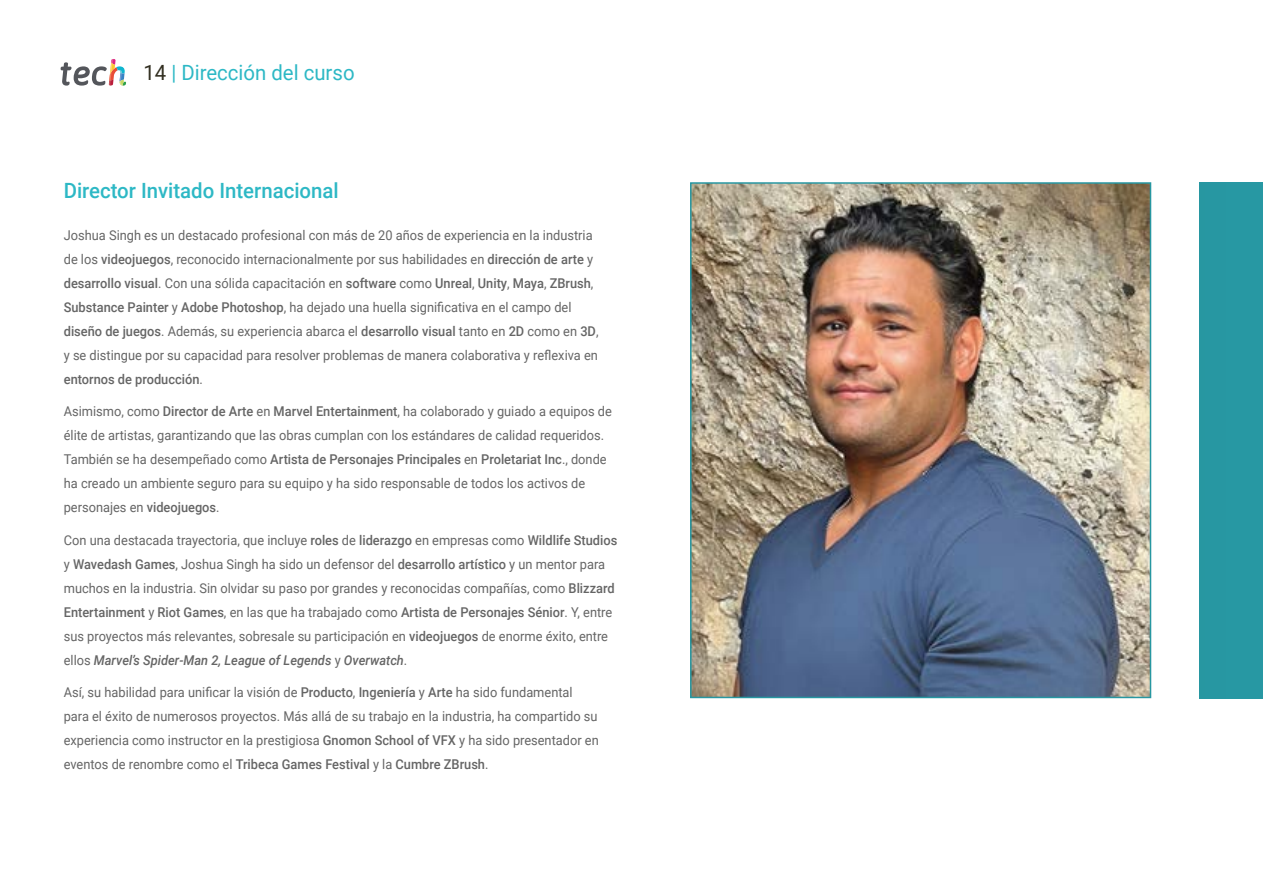
<style>
.page{position:relative;width:1263px;height:893px;background:#fff}
.page>*{position:absolute;margin:0;border:0;box-sizing:border-box;transform-origin:0 0}
.t1{font:500 21px "Roboto";color:#2db8c5}
.t2{font:21px "Roboto";color:#2db8c5}
.t3{font:13.5px/24px "Roboto";color:#656565;scale:.95 1}
.s1{color:#312e20}
.s2{font-weight:500}
.s3{font-weight:500;font-style:italic}
</style>
<div class="page">
<div style="left:1199px;top:182px;width:64px;height:516px;background:#2798a3"></div>
<img style="left:693px;top:185px;width:455px;height:510px">
<div style="left:690px;top:182px;width:461px;height:516px;border:2px solid #2797a1"></div>
<svg style="left:61px;top:59px;width:65px;height:27px"></svg>
<h1 class="t2" style="left:144px;top:57px;width:213px"><span class="s1">14</span> | Dirección del curso</h1>
<h1 class="t1" style="left:64px;top:176px;width:276px">Director Invitado Internacional</h1>
<p class="t3" style="left:64px;top:222px;width:564px">Joshua Singh es un destacado profesional con más de 20 años de experiencia en la industria de los <span class="s2">videojuegos</span>, reconocido internacionalmente por sus habilidades en <span class="s2">dirección de arte</span> y <span class="s2">desarrollo visual</span>. Con una sólida capacitación en <span class="s2">software</span> como <span class="s2">Unreal</span>, <span class="s2">Unity</span>, <span class="s2">Maya</span>, <span class="s2">ZBrush</span>, <span class="s2">Substance Painter</span> y <span class="s2">Adobe Photoshop</span>, ha dejado una huella significativa en el campo del <span class="s2">diseño de juegos</span>. Además, su experiencia abarca el <span class="s2">desarrollo visual</span> tanto en <span class="s2">2D</span> como en <span class="s2">3D</span>, y se distingue por su capacidad para resolver problemas de manera colaborativa y reflexiva en <span class="s2">entornos de producción</span>.</p>
<p class="t3" style="left:64px;top:399px;width:578px">Asimismo, como <span class="s2">Director de Arte</span> en <span class="s2">Marvel Entertainment</span>, ha colaborado y guiado a equipos de élite de artistas, garantizando que las obras cumplan con los estándares de calidad requeridos.<br>También se ha desempeñado como <span class="s2">Artista de Personajes Principales</span> en <span class="s2">Proletariat Inc</span>., donde ha creado un ambiente seguro para su equipo y ha sido responsable de todos los activos de personajes en <span class="s2">videojuegos</span>.</p>
<p class="t3" style="left:64px;top:527px;width:584px">Con una destacada trayectoria, que incluye <span class="s2">roles</span> de <span class="s2">liderazgo</span> en empresas como <span class="s2">Wildlife Studios </span>y <span class="s2">Wavedash Games</span>, Joshua Singh ha sido un defensor del <span class="s2">desarrollo artístico</span> y un mentor para muchos en la industria. Sin olvidar su paso por grandes y reconocidas compañías, como <span class="s2">Blizzard Entertainment</span> y <span class="s2">Riot Games</span>, en las que ha trabajado como <span class="s2">Artista de Personajes Sénior</span>. Y, entre sus proyectos más relevantes, sobresale su participación en <span class="s2">videojuegos</span> de enorme éxito, entre ellos <span class="s3">Marvel’s Spider-Man 2, League of Legends</span> y <span class="s3">Overwatch</span>.</p>
<p class="t3" style="left:64px;top:680px;width:565px">Así, su habilidad para unificar la visión de <span class="s2">Producto</span>, <span class="s2">Ingeniería</span> y <span class="s2">Arte</span> ha sido fundamental para el éxito de numerosos proyectos. Más allá de su trabajo en la industria, ha compartido su experiencia como instructor en la prestigiosa <span class="s2">Gnomon School of VFX</span> y ha sido presentador en eventos de renombre como el <span class="s2">Tribeca Games Festival</span> y la <span class="s2">Cumbre ZBrush</span>.</p>
</div>
